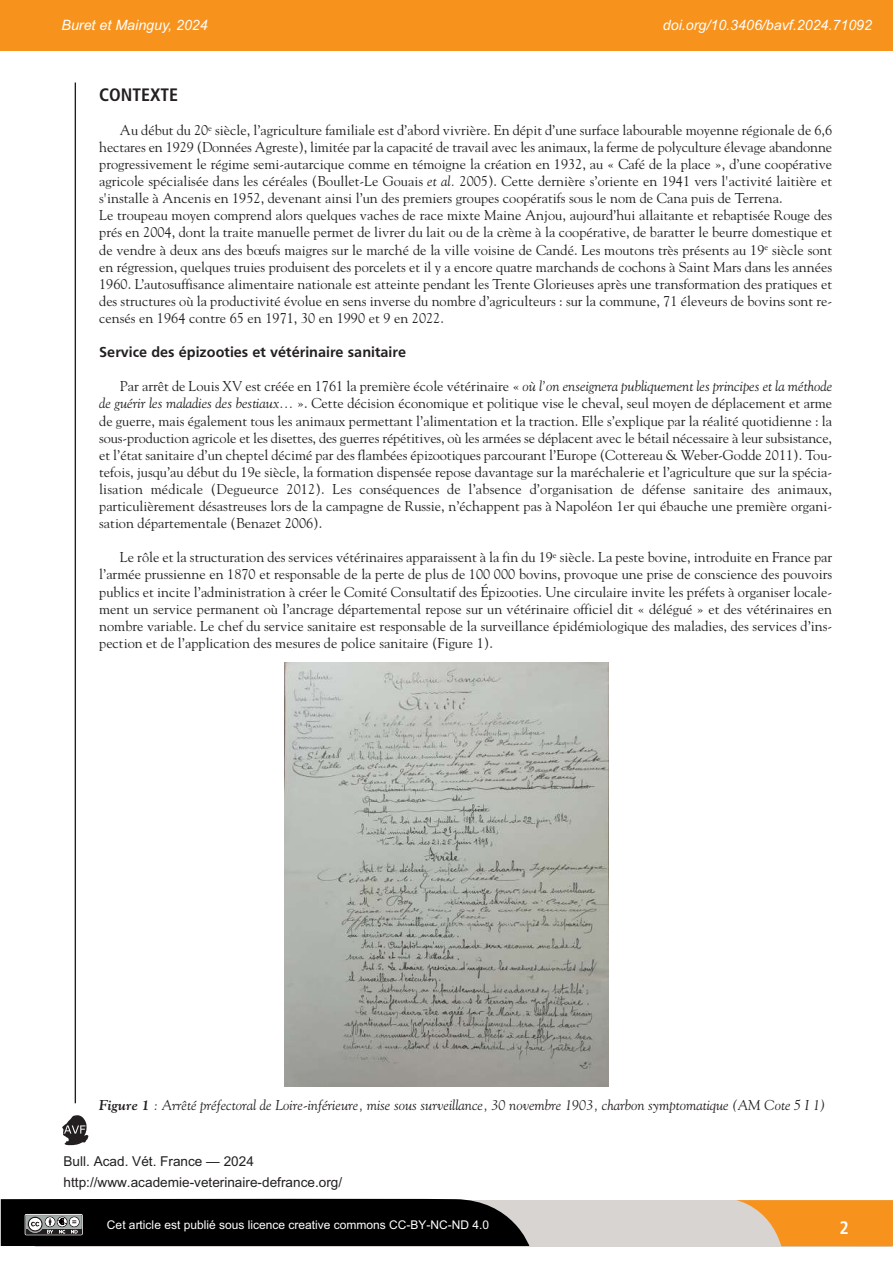
<style>
.page{position:relative;width:893px;height:1263px;background:#fff}
.page>*{position:absolute;margin:0;border:0;box-sizing:border-box;transform-origin:0 0}
.t1{font:700 condensed 18px "Frutiger";color:#231f20}
.t2{font:700 condensed 18px "Frutiger";color:#fff}
.t3{font:700 15px "Frutiger";color:#231f20}
.t4{font:14.25px/17.1px "Goudy";color:#231f20;text-align:justify}
.t5{font:italic 14.25px "Goudy";color:#231f20}
.t6{font:italic 14.25px "Arial";color:#fff}
.t7{font:13.65px/21px "Arial";color:#231f20}
.t8{font:12px "Arial";color:#fff}
.s1{font-style:italic}
.s2{font-weight:700}
</style>
<div class="page">
<div style="left:35px;top:1199px;width:856px;height:47px;background:#d7d4d2"></div>
<svg style="left:736px;top:1200px;width:157px;height:46px"></svg>
<svg style="left:62px;top:1115px;width:26px;height:30px"></svg>
<div style="left:0;top:0;width:893px;height:51px;background:#f7931d"></div>
<hr style="left:75px;top:82px;width:1px;height:1021px;background:#231f20">
<svg style="left:1px;top:1198px;width:528px;height:48px;background:#131313"></svg>
<img style="left:284px;top:663px;width:325px;height:424px">
<p class="t6" style="left:62px;top:17px;width:148px">Buret et Mainguy, 2024</p>
<p class="t6" style="left:663px;top:17px;width:211px">doi.org/10.3406/bavf.2024.71092</p>
<p class="t1" style="left:99px;top:87px;width:80px">CONTEXTE</p>
<p class="t4" style="left:99px;top:121px;width:734px;text-align:left;text-indent:21px">Au début du 20<sup>e</sup> siècle, l’agriculture familiale est d’abord vivrière. En dépit d’une surface labourable moyenne régionale de 6,6 hectares en 1929 (Données Agreste), limitée par la capacité de travail avec les animaux, la ferme de polyculture élevage abandonne progressivement le régime semi-autarcique comme en témoigne la création en 1932, au « Café de la place », d’une coopérative agricole spécialisée dans les céréales (Boullet-Le Gouais <span class="s1">et al.</span> 2005). Cette dernière s’oriente en 1941 vers l'activité laitière et s'installe à Ancenis en 1952, devenant ainsi l’un des premiers groupes coopératifs sous le nom de Cana puis de Terrena.<br>Le troupeau moyen comprend alors quelques vaches de race mixte Maine Anjou, aujourd’hui allaitante et rebaptisée Rouge des prés en 2004, dont la traite manuelle permet de livrer du lait ou de la crème à la coopérative, de baratter le beurre domestique et de vendre à deux ans des bœufs maigres sur le marché de la ville voisine de Candé. Les moutons très présents au 19<sup>e</sup> siècle sont en régression, quelques truies produisent des porcelets et il y a encore quatre marchands de cochons à Saint Mars dans les années 1960. L’autosuffisance alimentaire nationale est atteinte pendant les Trente Glorieuses après une transformation des pratiques et des structures où la productivité évolue en sens inverse du nombre d’agriculteurs : sur la commune, 71 éleveurs de bovins sont re&shy;censés en 1964 contre 65 en 1971, 30 en 1990 et 9 en 2022.</p>
<p class="t3" style="left:99px;top:343px;width:308px">Service des épizooties et vétérinaire sanitaire</p>
<p class="t4" style="left:99px;top:378px;width:734px;text-indent:21px">Par arrêt de Louis XV est créée en 1761 la première école vétérinaire « <span class="s1">où l’on enseignera publiquement les principes et la méthode de guérir les maladies des bestiaux…</span> ». Cette décision économique et politique vise le cheval, seul moyen de déplacement et arme de guerre, mais également tous les animaux permettant l’alimentation et la traction. Elle s’explique par la réalité quotidienne : la sous-production agricole et les disettes, des guerres répétitives, où les armées se déplacent avec le bétail nécessaire à leur subsistance, et l’état sanitaire d’un cheptel décimé par des flambées épizootiques parcourant l’Europe (Cottereau &amp; Weber-Godde 2011). Tou&shy;tefois, jusqu’au début du 19e siècle, la formation dispensée repose davantage sur la maréchalerie et l’agriculture que sur la spécia&shy;lisation médicale (Degueurce 2012). Les conséquences de l’absence d’organisation de défense sanitaire des animaux, particulièrement désastreuses lors de la campagne de Russie, n’échappent pas à Napoléon 1er qui ébauche une première organi&shy;sation départementale (Benazet 2006).</p>
<p class="t4" style="left:99px;top:549px;width:734px;text-indent:21px">Le rôle et la structuration des services vétérinaires apparaissent à la fin du 19<sup>e</sup> siècle. La peste bovine, introduite en France par l’armée prussienne en 1870 et responsable de la perte de plus de 100 000 bovins, provoque une prise de conscience des pouvoirs publics et incite l’administration à créer le Comité Consultatif des Épizooties. Une circulaire invite les préfets à organiser locale&shy;ment un service permanent où l’ancrage départemental repose sur un vétérinaire officiel dit « délégué » et des vétérinaires en nombre variable. Le chef du service sanitaire est responsable de la surveillance épidémiologique des maladies, des services d’ins&shy;pection et de l’application des mesures de police sanitaire (Figure 1).</p>
<p class="t5" style="left:99px;top:1096px;width:728px"><span class="s2">Figure 1</span> : Arrêté préfectoral de Loire-inférieure, mise sous surveillance, 30 novembre 1903, charbon symptomatique (AM Cote 5 I 1)</p>
<p class="t7" style="left:64px;top:1150px;width:280px">Bull. Acad. Vét. France — 2024 http://www.academie-veterinaire-defrance.org/</p>
<p class="t8" style="left:107px;top:1217px;width:384px">Cet article est publié sous licence creative commons CC-BY-NC-ND 4.0</p>
<p class="t2" style="left:840px;top:1220px;width:11px">2</p>
</div>
